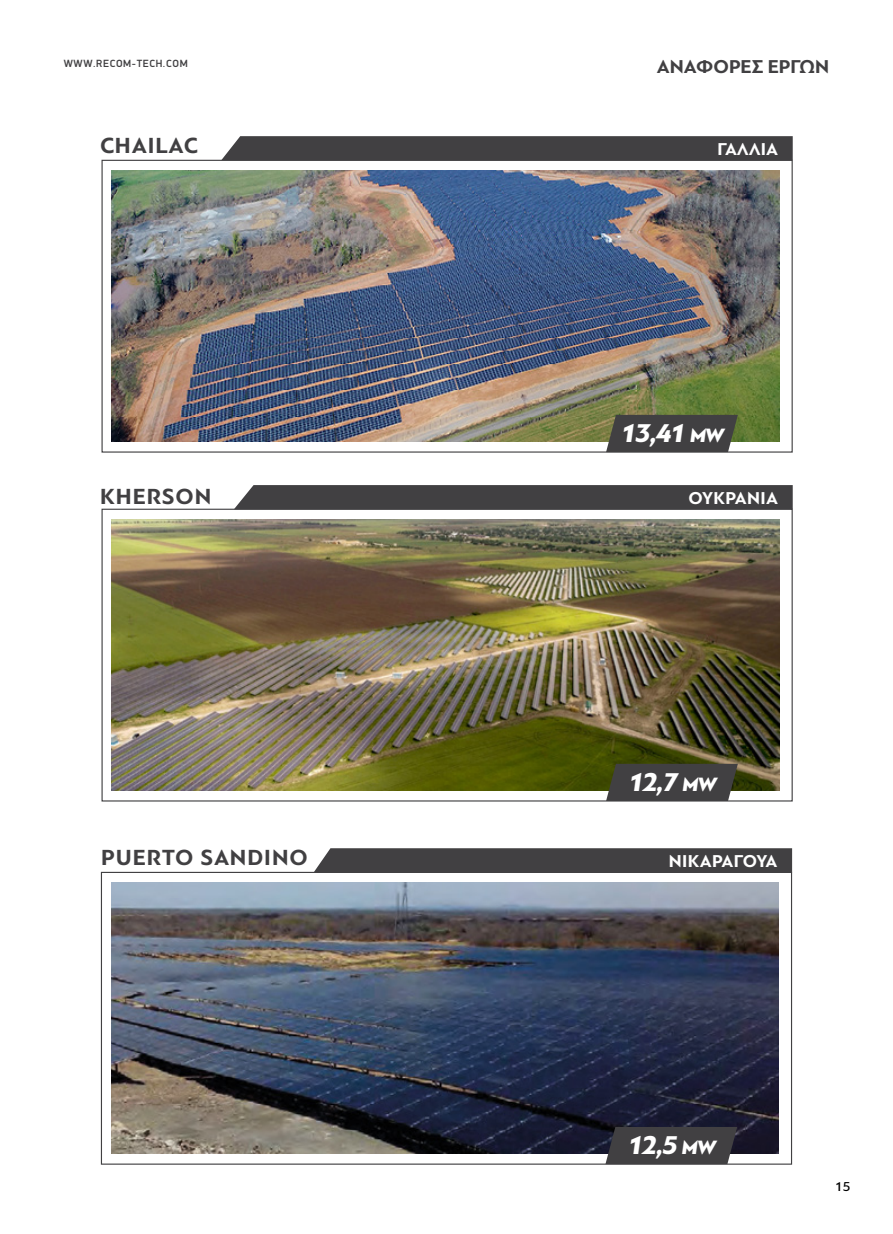
<style>
.page{position:relative;width:893px;height:1234px;background:#fff}
.page>*{position:absolute;margin:0;border:0;box-sizing:border-box;transform-origin:0 0}
.t1{font:italic 900 27px "PF Bague Sans Pro";letter-spacing:-.04em;color:#fff}
.t2{font:700 22.95px "PF Bague Sans Pro";letter-spacing:.04em;color:#414042}
.t3{font:700 19.5px "PF Bague Sans Pro";color:#414042}
.t4{font:700 18px "PF Bague Sans Pro";letter-spacing:.01em;color:#fff}
.t5{font:500 13.5px "PF Bague Sans Pro";color:#000}
.t6{font:500 10.5px "PF Din Display";letter-spacing:.06em;color:#414042}
.s1{font-size:20.25px}
</style>
<div class="page">
<div style="left:234px;top:485px;width:559px;height:24px;background:#414042"></div>
<img style="left:112px;top:519px;width:667px;height:271px">
<svg style="left:606px;top:763px;width:132px;height:37px;background:#444440"></svg>
<div style="left:314px;top:848px;width:478px;height:24px;background:#414042"></div>
<img style="left:111px;top:882px;width:668px;height:270px">
<svg style="left:605px;top:1126px;width:132px;height:37px;background:#414043"></svg>
<div style="left:221px;top:136px;width:572px;height:24px;background:#414042"></div>
<img style="left:112px;top:170px;width:667px;height:271px">
<svg style="left:606px;top:415px;width:132px;height:37px;background:#474745"></svg>
<p class="t6" style="left:64px;top:57px;width:125px">WWW.RECOM-TECH.COM</p>
<p class="t3" style="left:657px;top:55px;width:174px">ΑΝΑΦΟΡΈΣ ΈΡΓΩΝ</p>
<p class="t2" style="left:100px;top:132px;width:99px">CHAILAC</p>
<p class="t4" style="left:717px;top:138px;width:62px">ΓΑΛΛΊΑ</p>
<p class="t1" style="left:621px;top:416px;width:105px">13,41 <span class="s1">MW</span></p>
<p class="t2" style="left:100px;top:482px;width:112px">KHERSON</p>
<p class="t4" style="left:688px;top:487px;width:91px">ΟΥΚΡΑΝΙΑ</p>
<p class="t1" style="left:629px;top:765px;width:90px">12,7 <span class="s1">MW</span></p>
<p class="t2" style="left:101px;top:843px;width:208px">PUERTO SANDINO</p>
<p class="t4" style="left:669px;top:850px;width:110px">ΝΙΚΑΡΑΓΟΥΑ</p>
<p class="t1" style="left:628px;top:1127px;width:90px">12,5 <span class="s1">MW</span></p>
<p class="t5" style="left:835px;top:1178px;width:17px">15</p>
</div>
